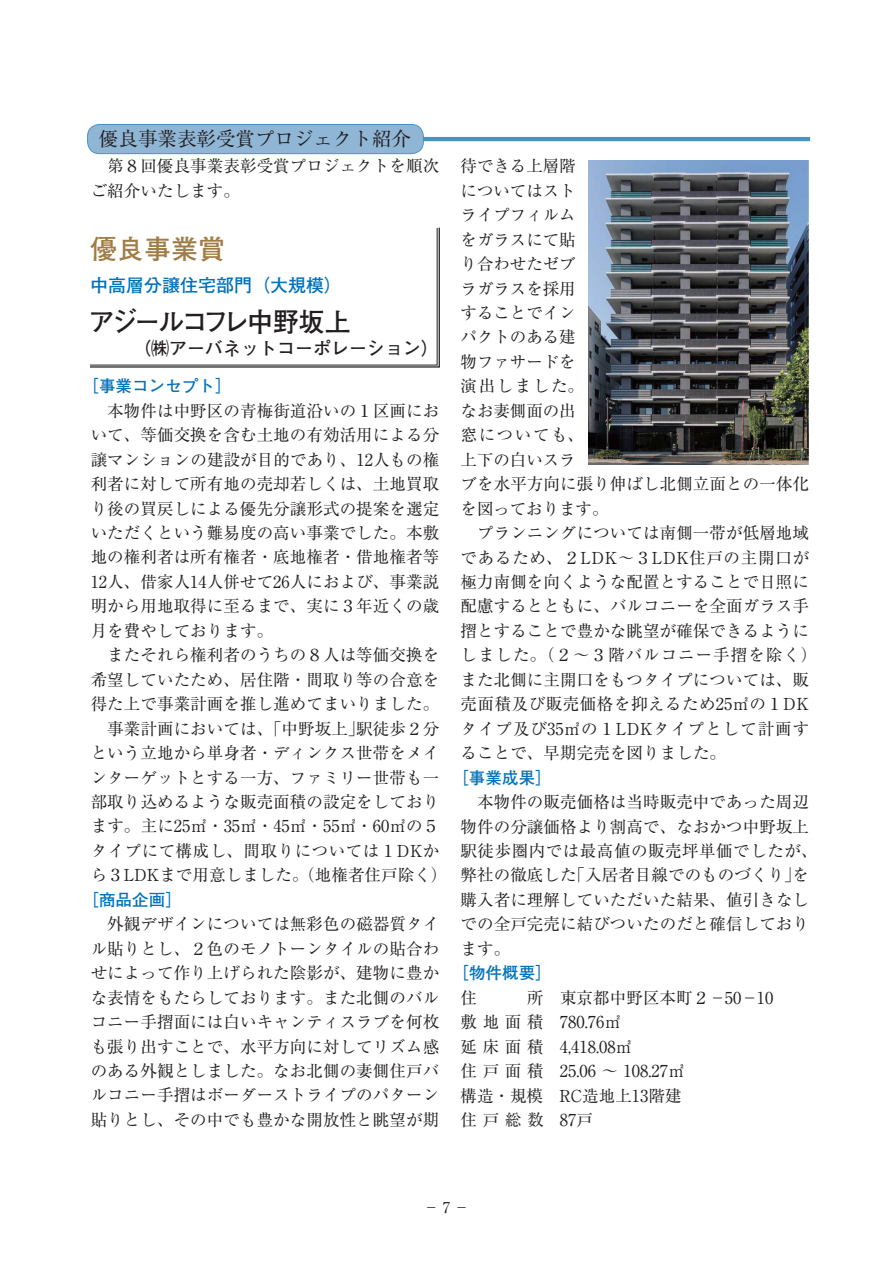
<style>
.page{position:relative;width:893px;height:1263px;background:#fff}
.page>*{position:absolute;margin:0;border:0;box-sizing:border-box;transform-origin:0 0}
.t1{font:700 27px "Futo Go B101 Pro";letter-spacing:-.095em;color:#231f20;scale:.96 1}
.t2{font:700 27px "Futo Go B101 Pro";color:#a07d46}
.t3{font:19.5px "Ryumin Pro";color:#231f20}
.t4{font:700 18px "Futo Go B101 Pro";color:#231f20}
.t5{font:700 18px "Futo Go B101 Pro";color:#0072bc}
.t6{font:16.5px/24.5px "Ryumin Pro";letter-spacing:.005em;color:#231f20}
.t7{font:700 16.5px "Futo Go B101 Pro";letter-spacing:.005em;color:#0072bc}
.t8{font:15px "Ryumin Pro";color:#231f20}
</style>
<div class="page">
<hr style="left:113px;top:137px;width:697px;height:4px;background:#4794c0">
<div style="left:88px;top:124px;width:335px;height:30px;background:#90b6d6;border-radius:12px"></div>
<div style="left:87px;top:124px;width:337px;height:30px;border:1px solid #4794c0;border-radius:12px"></div>
<svg style="left:90px;top:227px;width:350px;height:141px"></svg>
<img style="left:589px;top:161px;width:220px;height:303px">
<p class="t3" style="left:99px;top:124px;width:314px">優良事業表彰受賞プロジェクト紹介</p>
<p class="t6" style="left:91px;top:153px;width:350px">　第８回優良事業表彰受賞プロジェクトを順次ご紹介いたします。</p>
<h1 class="t2" style="left:90px;top:227px;width:137px">優良事業賞</h1>
<p class="t5" style="left:90px;top:270px;width:254px">中高層分譲住宅部門（大規模）</p>
<h1 class="t1" style="left:89px;top:300px;width:274px">アジールコフレ中野坂上</h1>
<p class="t4" style="left:133px;top:334px;width:307px">（㈱アーバネットコーポレーション）</p>
<p class="t7" style="left:82px;top:373px;width:151px">［事業コンセプト］</p>
<p class="t6" style="left:91px;top:397px;width:358px;text-indent:17px">本物件は中野区の青梅街道沿いの１区画において、等価交換を含む土地の有効活用による分譲マンションの建設が目的であり、12人もの権利者に対して所有地の売却若しくは、土地買取り後の買戻しによる優先分譲形式の提案を選定いただくという難易度の高い事業でした。本敷地の権利者は所有権者・底地権者・借地権者等<br>12人、借家人14人併せて26人におよび、事業説明から用地取得に至るまで、実に３年近くの歳月を費やしております。<br>　またそれら権利者のうちの８人は等価交換を希望していたため、居住階・間取り等の合意を得た上で事業計画を推し進めてまいりました。　事業計画においては、「中野坂上」駅徒歩２分という立地から単身者・ディンクス世帯をメインターゲットとする一方、ファミリー世帯も一部取り込めるような販売面積の設定をしております。主に25㎡・35㎡・45㎡・55㎡・60㎡の５タイプにて構成し、間取りについては１DKから３LDKまで用意しました。（地権者住戸除く）</p>
<p class="t7" style="left:82px;top:886px;width:101px">［商品企画］</p>
<p class="t6" style="left:91px;top:911px;width:350px;text-align:justify;text-indent:17px">外観デザインについては無彩色の磁器質タイル貼りとし、２色のモノトーンタイルの貼合わせによって作り上げられた陰影が、建物に豊かな表情をもたらしております。また北側のバルコニー手摺面には白いキャンティスラブを何枚も張り出すことで、水平方向に対してリズム感のある外観としました。なお北側の妻側住戸バルコニー手摺はボーダーストライプのパターン貼りとし、その中でも豊かな開放性と眺望が期</p>
<p class="t6" style="left:461px;top:153px;width:358px">待できる上層階<br>についてはスト<br>ライプフィルム<br>をガラスにて貼<br>り合わせたゼブ<br>ラガラスを採用<br>することでイン<br>パクトのある建<br>物ファサードを<br>演出しました。<br>なお妻側面の出<br>窓についても、<br>上下の白いスラ<br>ブを水平方向に張り伸ばし北側立面との一体化を図っております。<br>　プランニングについては南側一帯が低層地域であるため、２LDK～３LDK住戸の主開口が極力南側を向くような配置とすることで日照に配慮するとともに、バルコニーを全面ガラス手摺とすることで豊かな眺望が確保できるようにしました。（２～３階バルコニー手摺を除く）また北側に主開口をもつタイプについては、販売面積及び販売価格を抑えるため25㎡の１DKタイプ及び35㎡の１LDKタイプとして計画することで、早期完売を図りました。</p>
<p class="t7" style="left:452px;top:764px;width:101px">［事業成果］</p>
<p class="t6" style="left:461px;top:788px;width:358px">　本物件の販売価格は当時販売中であった周辺物件の分譲価格より割高で、なおかつ中野坂上駅徒歩圏内では最高値の販売坪単価でしたが、弊社の徹底した「入居者目線でのものづくり」を購入者に理解していただいた結果、値引きなしでの全戸完売に結びついたのだと確信しております。</p>
<p class="t7" style="left:452px;top:960px;width:101px">［物件概要］</p>
<p class="t6" style="left:461px;top:984px;width:18px">住</p>
<p class="t6" style="left:461px;top:984px;width:314px;text-indent:66px">所 東京都中野区本町２−50−10敷地面積 780.76㎡<br>延床面積 4,418.08㎡<br>住戸面積 25.06 ～ 108.27㎡<br>構造・規模　RC造地上13階建<br>住戸総数 87戸</p>
<p class="t8" style="left:424px;top:1196px;width:46px">−7−</p>
</div>
